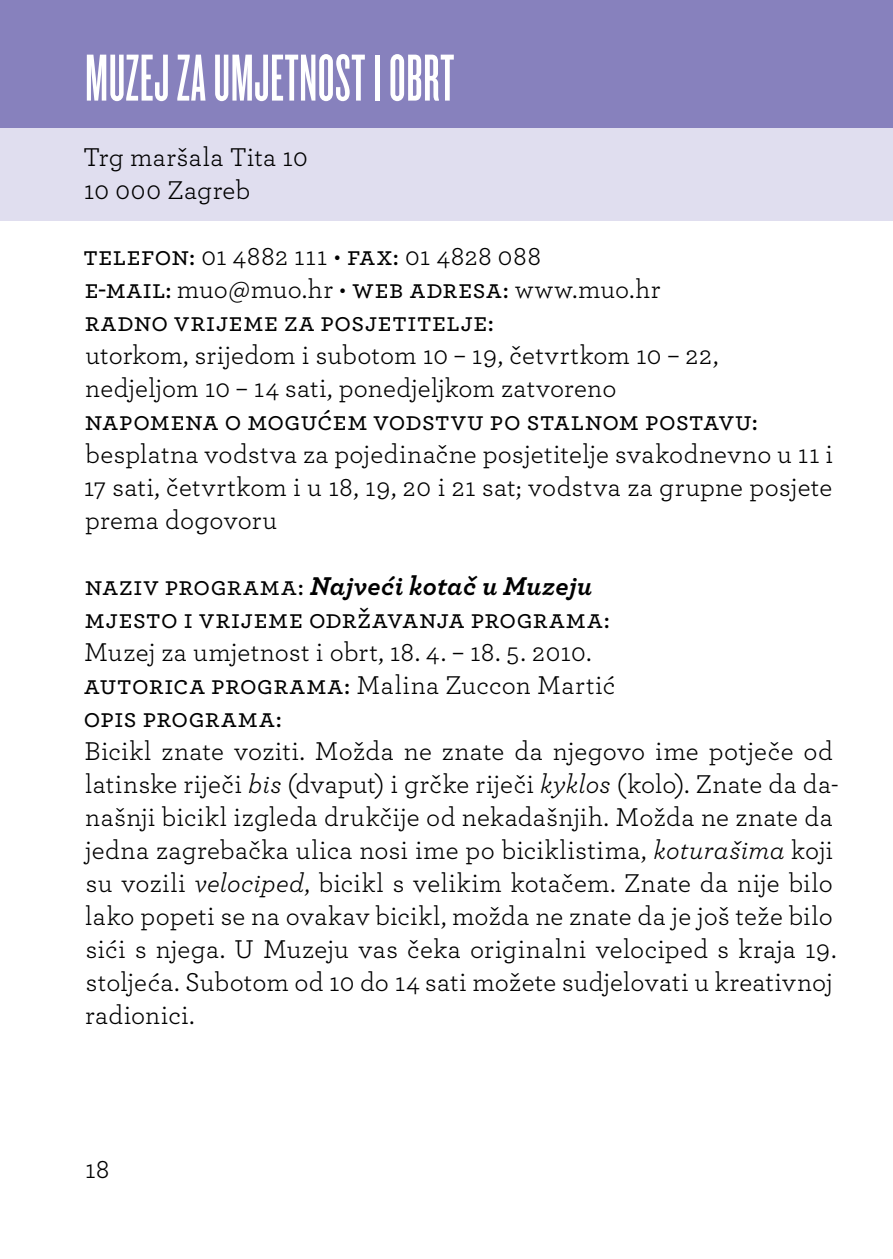
<style>
.page{position:relative;width:893px;height:1259px;background:#fff}
.page>*{position:absolute;margin:0;border:0;box-sizing:border-box;transform-origin:0 0}
.t1{font:69px "Knockout Flyweight HR";letter-spacing:.01em;color:#fff}
.t2{font:27px/33px "Archer";letter-spacing:.01em;color:#000}
.t3{font:500 27px/33px "Archer";letter-spacing:.025em;color:#000}
.s1{font-weight:400}
.s2{font-weight:700;font-style:italic}
.s3{font-weight:500}
.s4{font-style:italic}
</style>
<div class="page">
<div style="left:0;top:128px;width:893px;height:93px;background:#e0deef"></div>
<div style="left:0;top:0;width:893px;height:128px;background:#8781bd"></div>
<h1 class="t1" style="left:85px;top:43px;width:371px">MUZEJ ZA UMJETNOST I OBRT</h1>
<p class="t2" style="left:83px;top:139px;width:226px">Trg maršala Tita 10<br>10 000 Zagreb</p>
<p class="t3" style="left:83px;top:238px;width:578px">telefon: <span class="s1">01 4882 111 •</span> fax: <span class="s1">01 4828 088<br></span>e-mail: <span class="s1">muo@muo.hr •</span> web adresa: <span class="s1">www.muo.hr </span>radno vrijeme za posjetitelje:</p>
<p class="t2" style="left:85px;top:337px;width:635px">utorkom, srijedom i subotom 10 – 19, četvrtkom 10 – 22, nedjeljom 10 – 14 sati, ponedjeljkom zatvoreno</p>
<p class="t3" style="left:85px;top:403px;width:675px">napomena o mogućem vodstvu po stalnom postavu:</p>
<p class="t2" style="left:84px;top:436px;width:751px;text-align:justify">besplatna vodstva za pojedinačne posjetitelje svakodnevno u 11 i 17 sati, četvrtkom i u 18, 19, 20 i 21 sat; vodstva za grupne posjete prema dogovoru</p>
<p class="t3" style="left:85px;top:568px;width:527px">naziv programa: <span class="s2">Najveći kotač u Muzeju </span>mjesto i vrijeme održavanja programa:</p>
<p class="t2" style="left:84px;top:634px;width:533px">Muzej za umjetnost i obrt, 18. 4. – 18. 5. 2010. <span class="s3">autorica programa:</span> Malina Zuccon Martić <span class="s3">opis programa:</span></p>
<p class="t2" style="left:84px;top:733px;width:756px">Bicikl znate voziti. Možda ne znate da njegovo ime potječe od latinske riječi <span class="s4">bis</span> (dvaput) i grčke riječi <span class="s4">kyklos</span> (kolo). Znate da da&shy;našnji bicikl izgleda drukčije od nekadašnjih. Možda ne znate da jedna zagrebačka ulica nosi ime po biciklistima, <span class="s4">koturašima</span> koji su vozili <span class="s4">velociped</span>, bicikl s velikim kotačem. Znate da nije bilo lako popeti se na ovakav bicikl, možda ne znate da je još teže bilo sići s njega. U Muzeju vas čeka originalni velociped s kraja 19. stoljeća. Subotom od 10 do 14 sati možete sudjelovati u kreativnoj radionici.</p>
<p class="t2" style="left:85px;top:1151px;width:26px">18</p>
</div>
